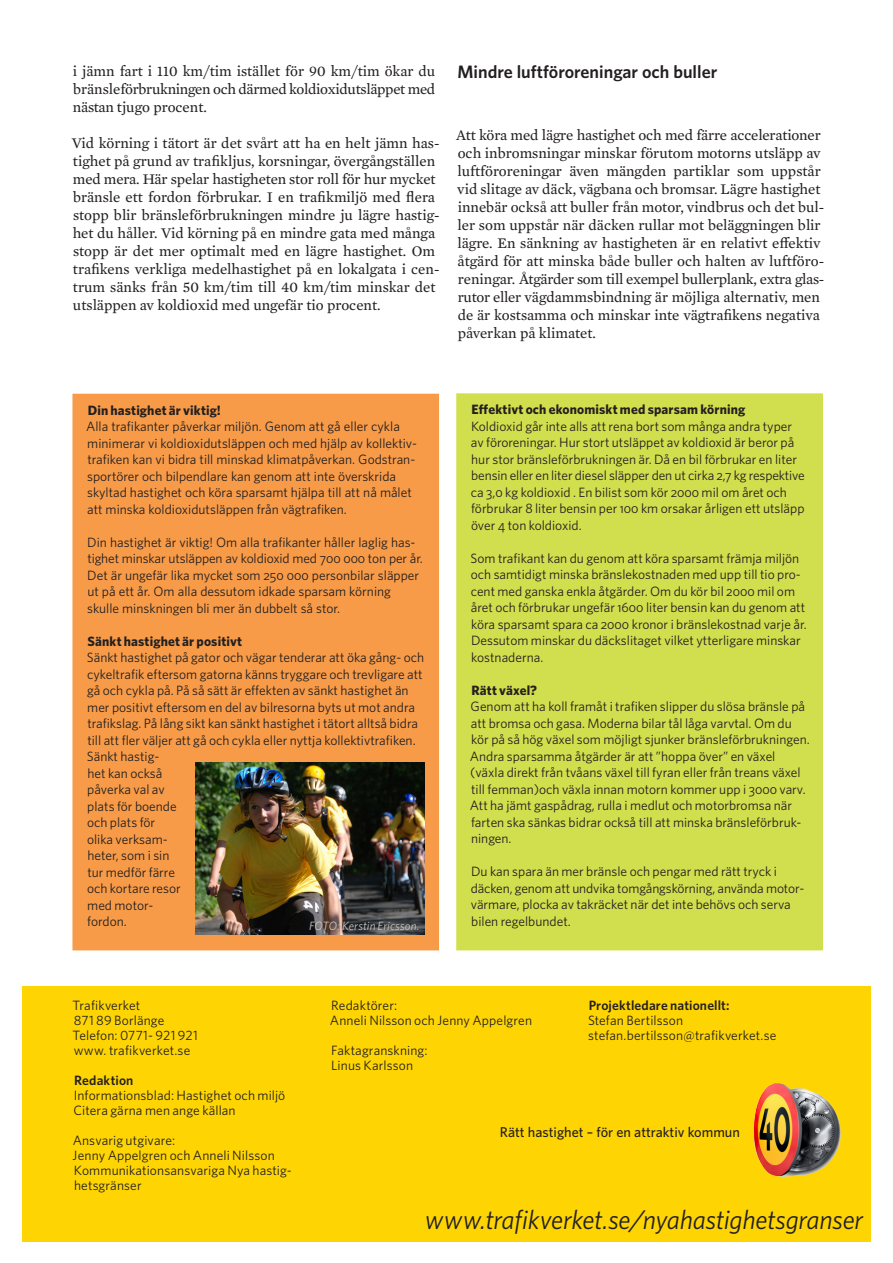
<style>
.page{position:relative;width:893px;height:1263px;background:#fff}
.page>*{position:absolute;margin:0;border:0;box-sizing:border-box;transform-origin:0 0}
.Fakta_text{font:italic 27px "Whitney";letter-spacing:-.01em;color:#231f20}
.Brödtext{font:600 18px "Whitney";color:#231f20}
.Brödtext-2{font:15px/18px "Mercury Text G2";color:#231f20}
.t1{font:500 14.25px "Whitney";color:#231f20}
.Fakta_text-2{font:13.5px/16.5px "Whitney";color:#231f20}
.Brödtext_första_styc{font:13.5px/16.5px "Whitney";color:#231f20}
.Fakta_text-3{font:700 13.5px "Whitney";letter-spacing:.01em;color:#231f20}
.Fakta_text-4{font:600 13.5px "Whitney";letter-spacing:.01em;color:#231f20}
.Bildtext{font:italic 12px "Whitney";letter-spacing:.01em;color:#ccc8c0}
.s1{font-weight:700}
</style>
<div class="page">
<div style="left:22px;top:986px;width:849px;height:256px;background:#fed503"></div>
<div style="left:457px;top:394px;width:365px;height:556px;background:#d1de4d"></div>
<div style="left:456px;top:393px;width:367px;height:557px;border:2px solid #d1de4d"></div>
<div style="left:73px;top:394px;width:365px;height:556px;background:#f79b48"></div>
<div style="left:72px;top:394px;width:367px;height:556px;border:2px solid #f79b48"></div>
<img style="left:195px;top:763px;width:229px;height:171px">
<img style="left:754px;top:1083px;width:87px;height:94px">
<p class="Brödtext-2" style="left:73px;top:61px;width:364px;text-align:justify">i jämn fart i 110 km/tim istället för 90 km/tim ökar du bränsleförbrukningen och därmed koldioxidutsläppet med nästan tjugo procent.</p>
<p class="Brödtext-2" style="left:72px;top:133px;width:369px">Vid körning i tätort är det svårt att ha en helt jämn has&shy;tighet på grund av trafikljus, korsningar, övergångställen med mera. Här spelar hastigheten stor roll för hur mycket bränsle ett fordon förbrukar. I en trafikmiljö med flera stopp blir bränsleförbrukningen mindre ju lägre hastig&shy;het du håller. Vid körning på en mindre gata med många stopp är det mer optimalt med en lägre hastighet. Om trafikens verkliga medelhastighet på en lokalgata i cen&shy;trum sänks från 50 km/tim till 40 km/tim minskar det utsläppen av koldioxid med ungefär tio procent.</p>
<p class="Brödtext" style="left:458px;top:60px;width:261px">Mindre luftföroreningar och buller</p>
<p class="Brödtext-2" style="left:456px;top:125px;width:370px">Att köra med lägre hastighet och med färre accelerationer och inbromsningar minskar förutom motorns utsläpp av luftföroreningar även mängden partiklar som uppstår vid slitage av däck, vägbana och bromsar. Lägre hastighet innebär också att buller från motor, vindbrus och det bul&shy;ler som uppstår när däcken rullar mot beläggningen blir lägre. En sänkning av hastigheten är en relativt effektiv åtgärd för att minska både buller och halten av luftföro&shy;reningar. Åtgärder som till exempel bullerplank, extra glas&shy;rutor eller vägdammsbindning är möjliga alternativ, men de är kostsamma och minskar inte vägtrafikens negativa påverkan på klimatet.</p>
<p class="Fakta_text-3" style="left:88px;top:401px;width:135px">Din hastighet är viktig!</p>
<p class="Brödtext_första_styc" style="left:86px;top:418px;width:332px">Alla trafikanter påverkar miljön. Genom att gå eller cykla minimerar vi koldioxidutsläppen och med hjälp av kollektiv&shy;trafiken kan vi bidra till minskad klimatpåverkan. Godstran&shy;sportörer och bilpendlare kan genom att inte överskrida skyltad hastighet och köra sparsamt hjälpa till att nå målet att minska koldioxidutsläppen från vägtrafiken.</p>
<p class="Brödtext_första_styc" style="left:87px;top:533px;width:337px">Din hastighet är viktig! Om alla trafikanter håller laglig has&shy;tighet minskar utsläppen av koldioxid med 700 000 ton per år.<br>Det är ungefär lika mycket som 250 000 personbilar släpper ut på ett år. Om alla dessutom idkade sparsam körning skulle minskningen bli mer än dubbelt så stor.</p>
<p class="Fakta_text-3" style="left:87px;top:632px;width:156px">Sänkt hastighet är positivt</p>
<p class="Fakta_text-2" style="left:87px;top:649px;width:339px">Sänkt hastighet på gator och vägar tenderar att öka gång- och cykeltrafik eftersom gatorna känns tryggare och trevligare att gå och cykla på. På så sätt är effekten av sänkt hastighet än mer positivt eftersom en del av bilresorna byts ut mot andra trafikslag. På lång sikt kan sänkt hastighet i tätort alltså bidra till att fler väljer att gå och cykla eller nyttja kollektivtrafiken.<br>Sänkt hastig-<br>het kan också<br>påverka val av<br>plats för boende<br>och plats för<br>olika verksam-<br>heter, som i sin<br>tur medför färre<br>och kortare resor<br>med motor-<br>fordon.</p>
<p class="Bildtext" style="left:309px;top:918px;width:112px">FOTO: Kerstin Ericsson.</p>
<p class="Fakta_text-3" style="left:471px;top:400px;width:275px">Effektivt och ekonomiskt med sparsam körning</p>
<p class="Fakta_text-2" style="left:471px;top:417px;width:336px">Koldioxid går inte alls att rena bort som många andra typer av föroreningar. Hur stort utsläppet av koldioxid är beror på hur stor bränsleförbrukningen är. Då en bil förbrukar en liter bensin eller en liter diesel släpper den ut cirka 2,7 kg respektive ca 3,0 kg koldioxid . En bilist som kör 2000 mil om året och förbrukar 8 liter bensin per 100 km orsakar årligen ett utsläpp över 4 ton koldioxid.</p>
<p class="Fakta_text-2" style="left:471px;top:549px;width:337px">Som trafikant kan du genom att köra sparsamt främja miljön och samtidigt minska bränslekostnaden med upp till tio pro&shy;cent med ganska enkla åtgärder. Om du kör bil 2000 mil om året och förbrukar ungefär 1600 liter bensin kan du genom att köra sparsamt spara ca 2000 kronor i bränslekostnad varje år.<br>Dessutom minskar du däckslitaget vilket ytterligare minskar kostnaderna.</p>
<p class="Fakta_text-2" style="left:470px;top:681px;width:341px"><span class="s1">Rätt växel?<br></span>Genom att ha koll framåt i trafiken slipper du slösa bränsle på att bromsa och gasa. Moderna bilar tål låga varvtal. Om du kör på så hög växel som möjligt sjunker bränsleförbrukningen.<br>Andra sparsamma åtgärder är att ”hoppa över” en växel (växla direkt från tvåans växel till fyran eller från treans växel till femman)och växla innan motorn kommer upp i 3000 varv.<br>Att ha jämt gaspådrag, rulla i medlut och motorbromsa när farten ska sänkas bidrar också till att minska bränsleförbruk&shy;ningen.</p>
<p class="Fakta_text-2" style="left:471px;top:863px;width:335px">Du kan spara än mer bränsle och pengar med rätt tryck i däcken, genom att undvika tomgångskörning, använda motor&shy;värmare, plocka av takräcket när det inte behövs och serva bilen regelbundet.</p>
<p class="Fakta_text-2" style="left:73px;top:997px;width:69px">Trafikverket</p>
<p class="Fakta_text-2" style="left:74px;top:1012px;width:92px">871 89 Borlänge</p>
<p class="Fakta_text-2" style="left:73px;top:1027px;width:127px">Telefon: 0771- 921 921</p>
<p class="Fakta_text-2" style="left:74px;top:1042px;width:118px">www. trafikverket.se</p>
<p class="Fakta_text-4" style="left:74px;top:1071px;width:61px">Redaktion</p>
<p class="Fakta_text-2" style="left:74px;top:1087px;width:213px">Informationsblad: Hastighet och miljö</p>
<p class="Fakta_text-2" style="left:73px;top:1102px;width:164px">Citera gärna men ange källan</p>
<p class="Fakta_text-2" style="left:73px;top:1132px;width:104px">Ansvarig utgivare:</p>
<p class="Fakta_text-2" style="left:73px;top:1147px;width:204px">Jenny Appelgren och Anneli Nilsson</p>
<p class="Fakta_text-2" style="left:74px;top:1162px;width:219px;line-height:15px">Kommunikationsansvariga Nya hastig&shy;hetsgränser</p>
<p class="Fakta_text-2" style="left:331px;top:997px;width:68px">Redaktörer:</p>
<p class="Fakta_text-2" style="left:330px;top:1012px;width:204px">Anneli Nilsson och Jenny Appelgren</p>
<p class="Fakta_text-2" style="left:331px;top:1042px;width:98px">Faktagranskning:</p>
<p class="Fakta_text-2" style="left:331px;top:1057px;width:83px">Linus Karlsson</p>
<p class="Fakta_text-4" style="left:589px;top:996px;width:142px">Projektledare nationellt:</p>
<p class="Fakta_text-2" style="left:588px;top:1012px;width:97px">Stefan Bertilsson</p>
<p class="Fakta_text-2" style="left:588px;top:1027px;width:190px">stefan.bertilsson@trafikverket.se</p>
<p class="t1" style="left:500px;top:1123px;width:242px">Rätt hastighet – för en attraktiv kommun</p>
<p class="Fakta_text" style="left:425px;top:1202px;width:440px">www.trafikverket.se/nyahastighetsgranser</p>
</div>
